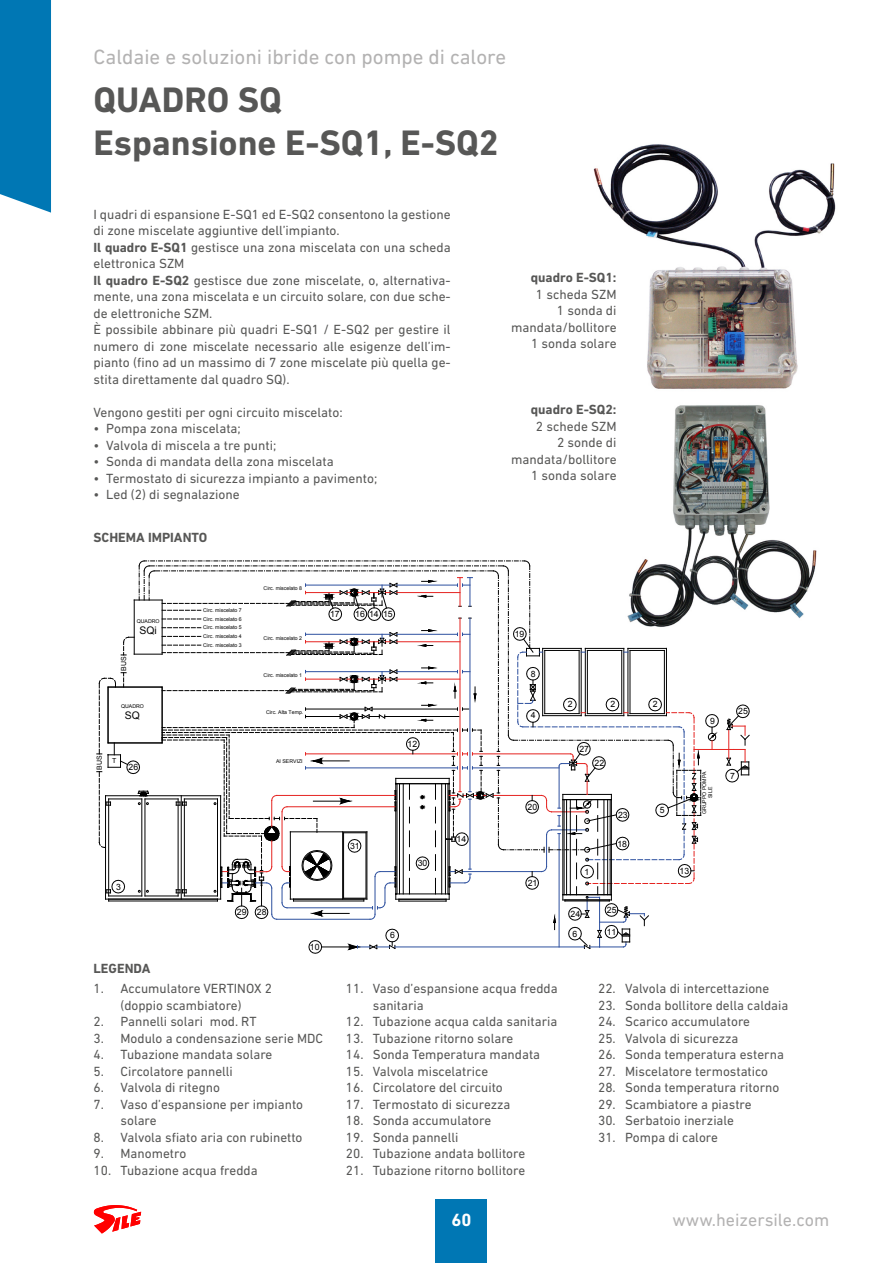
<style>
.page{position:relative;width:893px;height:1263px;background:#fff}
.page>*{position:absolute;margin:0;border:0;box-sizing:border-box;transform-origin:0 0}
.t1{font:700 36px/43.2px "DIN Next LT Pro";color:#575756}
.t2{font:21px "DIN Next LT Pro";color:#b3b2b2}
.t3{font:18px "DIN Next LT Pro";color:#b3b2b2}
.t4{font:700 18px "DIN Next LT Pro";color:#fff}
.t5{font:13.5px/16.5px "DIN Next LT Pro";color:#575756}
.t6{font:700 13.5px "DIN Next LT Pro";color:#575756}
.t7{font:10.35px "Arial";color:#000}
.t8{font:8.7px "Arial";color:#000}
.t9{font:6.9px "Arial";color:#000}
.t10{font:5.25px/6.3px "Arial";color:#000;text-align:center}
.s1{font-weight:700}
</style>
<div class="page">
<div style="left:0;top:0;width:51px;height:213px;background:#0077b4"></div>
<div style="left:436px;top:1199px;width:51px;height:64px;background:#0077b4"></div>
<svg style="left:94px;top:1205px;width:47px;height:28px"></svg>
<img style="left:593px;top:144px;width:243px;height:245px">
<img style="left:644px;top:405px;width:173px;height:214px">
<hr style="left:694px;top:749px;width:40px;height:1px;background:#e52421">
<svg style="left:725px;top:704px;width:25px;height:78px"></svg>
<svg style="left:97px;top:560px;width:622px;height:394px"></svg>
<div style="left:108px;top:687px;width:54px;height:56px;border:1px solid #000"></div>
<h2 class="t2" style="left:94px;top:44px;width:414px">Caldaie e soluzioni ibride con pompe di calore</h2>
<h1 class="t1" style="left:94px;top:78px;width:407px">QUADRO SQ<br>Espansione E-SQ1, E-SQ2</h1>
<p class="t5" style="left:94px;top:206px;width:359px">I quadri di espansione E-SQ1 ed E-SQ2 consentono la gestione di zone miscelate aggiuntive dell’impianto.<br><span class="s1">Il quadro E-SQ1</span> gestisce una zona miscelata con una scheda elettronica SZM<br><span class="s1">Il quadro E-SQ2</span> gestisce due zone miscelate, o, alternativa&shy;mente, una zona miscelata e un circuito solare, con due sche&shy;de elettroniche SZM.<br>È possibile abbinare più quadri E-SQ1 / E-SQ2 per gestire il numero di zone miscelate necessario alle esigenze dell’im&shy;pianto (fino ad un massimo di 7 zone miscelate più quella ge&shy;stita direttamente dal quadro SQ).</p>
<p class="t5" style="left:94px;top:403px;width:251px">Vengono gestiti per ogni circuito miscelato:</p>
<p class="t5" style="left:94px;top:420px;width:149px">• Pompa zona miscelata;</p>
<p class="t5" style="left:94px;top:436px;width:184px">• Valvola di miscela a tre punti;</p>
<p class="t5" style="left:94px;top:453px;width:242px">• Sonda di mandata della zona miscelata</p>
<p class="t5" style="left:94px;top:469px;width:285px">• Termostato di sicurezza impianto a pavimento;</p>
<p class="t5" style="left:94px;top:486px;width:148px">• Led (2) di segnalazione</p>
<p class="t6" style="left:94px;top:530px;width:115px">SCHEMA IMPIANTO</p>
<p class="t6" style="left:531px;top:270px;width:87px">quadro E-SQ1:</p>
<p class="t5" style="left:511px;top:286px;width:107px;text-align:right">1 scheda SZM<br>1 sonda di mandata/bollitore<br>1 sonda solare</p>
<p class="t6" style="left:531px;top:402px;width:87px">quadro E-SQ2:</p>
<p class="t5" style="left:511px;top:418px;width:107px;text-align:right">2 schede SZM<br>2 sonde di mandata/bollitore<br>1 sonda solare</p>
<p class="t10" style="left:264px;top:585px;width:40px">Circ. miscelato 8</p>
<p class="t9" style="left:119px;top:671px;width:16px;rotate:-90deg">BUS</p>
<p class="t10" style="left:137px;top:618px;width:24px">QUADRO</p>
<p class="t7" style="left:140px;top:624px;width:19px">SQi</p>
<p class="t10" style="left:121px;top:703px;width:24px">QUADRO</p>
<p class="t7" style="left:125px;top:709px;width:17px">SQ</p>
<p class="t10" style="left:203px;top:607px;width:40px">Circ. miscelato 7</p>
<p class="t10" style="left:203px;top:616px;width:40px">Circ. miscelato 6</p>
<p class="t10" style="left:203px;top:624px;width:40px">Circ. miscelato 5</p>
<p class="t10" style="left:203px;top:633px;width:40px">Circ. miscelato 4</p>
<p class="t10" style="left:203px;top:642px;width:40px">Circ. miscelato 3</p>
<p class="t10" style="left:264px;top:635px;width:40px">Circ. miscelato 2</p>
<p class="t10" style="left:264px;top:672px;width:40px">Circ. miscelato 1</p>
<p class="t10" style="left:266px;top:709px;width:39px">Circ. Alta Temp.</p>
<p class="t8" style="left:330px;top:609px;width:11px">17</p>
<p class="t8" style="left:355px;top:609px;width:39px">16 14 15</p>
<p class="t8" style="left:515px;top:628px;width:11px">19</p>
<p class="t8" style="left:531px;top:668px;width:6px">8</p>
<p class="t8" style="left:531px;top:709px;width:6px">4</p>
<p class="t8" style="left:568px;top:698px;width:6px">2</p>
<p class="t8" style="left:610px;top:698px;width:6px">2</p>
<p class="t8" style="left:653px;top:698px;width:6px">2</p>
<p class="t8" style="left:710px;top:715px;width:6px">9</p>
<p class="t8" style="left:738px;top:705px;width:11px">25</p>
<p class="t8" style="left:408px;top:738px;width:11px">12</p>
<p class="t8" style="left:579px;top:743px;width:11px">27</p>
<p class="t9" style="left:95px;top:770px;width:16px;rotate:-90deg">BUS</p>
<p class="t9" style="left:112px;top:756px;width:6px">T</p>
<p class="t8" style="left:129px;top:761px;width:11px">26</p>
<p class="t10" style="left:276px;top:758px;width:28px">AI SERVIZI</p>
<p class="t8" style="left:528px;top:801px;width:11px">20</p>
<p class="t8" style="left:594px;top:757px;width:11px">22</p>
<p class="t8" style="left:618px;top:809px;width:11px">23</p>
<p class="t8" style="left:660px;top:804px;width:6px">5</p>
<p class="t10" style="left:701px;top:814px;width:44px;rotate:-90deg">GRUPPO POMPA<br>SILE</p>
<p class="t8" style="left:730px;top:770px;width:6px">7</p>
<p class="t8" style="left:350px;top:840px;width:11px">31</p>
<p class="t8" style="left:457px;top:833px;width:11px">14</p>
<p class="t8" style="left:617px;top:838px;width:11px">18</p>
<p class="t8" style="left:418px;top:857px;width:11px">30</p>
<p class="t8" style="left:585px;top:866px;width:6px">1</p>
<p class="t8" style="left:679px;top:865px;width:11px">13</p>
<p class="t8" style="left:116px;top:881px;width:6px">3</p>
<p class="t8" style="left:528px;top:877px;width:11px">21</p>
<p class="t8" style="left:237px;top:906px;width:11px">29</p>
<p class="t8" style="left:257px;top:906px;width:11px">28</p>
<p class="t8" style="left:570px;top:908px;width:11px">24</p>
<p class="t8" style="left:607px;top:904px;width:11px">25</p>
<p class="t8" style="left:390px;top:929px;width:6px">6</p>
<p class="t8" style="left:572px;top:928px;width:6px">6</p>
<p class="t8" style="left:607px;top:926px;width:11px">11</p>
<p class="t8" style="left:310px;top:941px;width:11px">10</p>
<p class="t6" style="left:94px;top:960px;width:58px">LEGENDA</p>
<p class="t5" style="left:94px;top:980px;width:180px;text-align:center">1. Accumulatore VERTINOX 2 (doppio scambiatore)</p>
<p class="t5" style="left:94px;top:1013px;width:164px">2. Pannelli solari mod. RT</p>
<p class="t5" style="left:94px;top:1030px;width:231px">3. Modulo a condensazione serie MDC</p>
<p class="t5" style="left:94px;top:1046px;width:180px">4. Tubazione mandata solare</p>
<p class="t5" style="left:94px;top:1063px;width:141px">5. Circolatore pannelli</p>
<p class="t5" style="left:94px;top:1079px;width:128px">6. Valvola di ritegno</p>
<p class="t5" style="left:121px;top:1096px;width:184px;text-indent:-27px">7. Vaso d’espansione per impianto solare</p>
<p class="t5" style="left:94px;top:1129px;width:210px">8. Valvola sfiato aria con rubinetto</p>
<p class="t5" style="left:94px;top:1145px;width:94px">9. Manometro</p>
<p class="t5" style="left:94px;top:1162px;width:166px">10. Tubazione acqua fredda</p>
<p class="t5" style="left:373px;top:980px;width:186px;text-indent:-27px">11. Vaso d’espansione acqua fredda sanitaria</p>
<p class="t5" style="left:346px;top:1013px;width:213px">12. Tubazione acqua calda sanitaria</p>
<p class="t5" style="left:346px;top:1030px;width:169px">13. Tubazione ritorno solare</p>
<p class="t5" style="left:346px;top:1046px;width:196px">14. Sonda Temperatura mandata</p>
<p class="t5" style="left:346px;top:1063px;width:144px">15. Valvola miscelatrice</p>
<p class="t5" style="left:346px;top:1079px;width:158px">16. Circolatore del circuito</p>
<p class="t5" style="left:346px;top:1096px;width:166px">17. Termostato di sicurezza</p>
<p class="t5" style="left:346px;top:1112px;width:147px">18. Sonda accumulatore</p>
<p class="t5" style="left:346px;top:1129px;width:114px">19. Sonda pannelli</p>
<p class="t5" style="left:346px;top:1145px;width:181px">20. Tubazione andata bollitore</p>
<p class="t5" style="left:346px;top:1162px;width:181px">21. Tubazione ritorno bollitore</p>
<p class="t5" style="left:598px;top:980px;width:173px">22. Valvola di intercettazione</p>
<p class="t5" style="left:598px;top:997px;width:192px">23. Sonda bollitore della caldaia</p>
<p class="t5" style="left:598px;top:1013px;width:153px">24. Scarico accumulatore</p>
<p class="t5" style="left:598px;top:1030px;width:142px">25. Valvola di sicurezza</p>
<p class="t5" style="left:598px;top:1046px;width:187px">26. Sonda temperatura esterna</p>
<p class="t5" style="left:598px;top:1063px;width:172px">27. Miscelatore termostatico</p>
<p class="t5" style="left:598px;top:1079px;width:183px">28. Sonda temperatura ritorno</p>
<p class="t5" style="left:598px;top:1096px;width:155px">29. Scambiatore a piastre</p>
<p class="t5" style="left:598px;top:1112px;width:137px">30. Serbatoio inerziale</p>
<p class="t5" style="left:598px;top:1129px;width:121px">31. Pompa di calore</p>
<h3 class="t4" style="left:451px;top:1209px;width:22px">60</h3>
<h3 class="t3" style="left:672px;top:1209px;width:158px">www.heizersile.com</h3>
</div>
